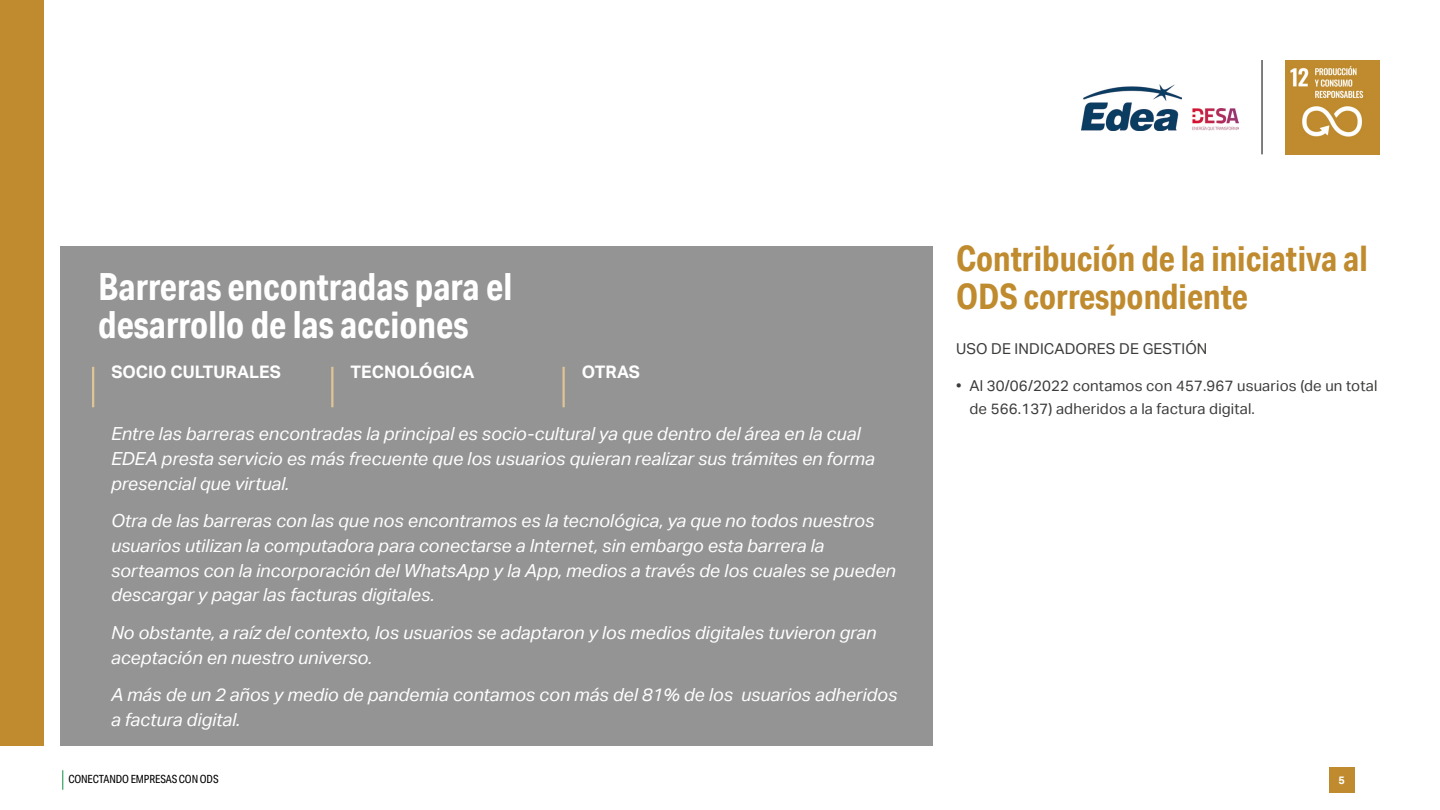
<style>
.page{position:relative;width:1440px;height:810px;background:#fff}
.page>*{position:absolute;margin:0;border:0;box-sizing:border-box;transform-origin:0 0}
.t1{font:700 37.5px/38.2px "Aktiv Grotesk Cd";color:#fff}
.t2{font:700 35.25px/38.2px "Aktiv Grotesk Cd";color:#bf8b2e}
.t3{font:italic 18px/24.8px "Aktiv Grotesk";color:#fff}
.t4{font:700 17.25px "Aktiv Grotesk";color:#fff}
.t5{font:15px/23.2px "Aktiv Grotesk";letter-spacing:.01em;color:#3c3c3b}
.t6{font:11.25px "Aktiv Grotesk Cd";letter-spacing:-.01em;color:#000}
.t7{font:700 10.88px "Aktiv Grotesk";color:#fff}
</style>
<div class="page">
<svg style="left:62px;top:770px;width:1px;height:20px"></svg>
<div style="left:1329px;top:767px;width:25px;height:26px;background:#bf8b2e"></div>
<img style="left:1285px;top:60px;width:95px;height:95px">
<hr style="left:1262px;top:60px;width:1px;height:94px;background:#000">
<img style="left:1081px;top:84px;width:100px;height:46px">
<img style="left:1192px;top:108px;width:47px;height:22px">
<div style="left:0;top:0;width:44px;height:746px;background:#bf8b2e"></div>
<div style="left:60px;top:246px;width:872px;height:500px;background:#949494"></div>
<hr style="left:92px;top:367px;width:2px;height:40px;background:#dfc596">
<hr style="left:331px;top:367px;width:2px;height:40px;background:#dfc596">
<hr style="left:562px;top:367px;width:3px;height:40px;background:#dfc596">
<h1 class="t1" style="left:98px;top:267px;width:416px">Barreras encontradas para el desarrollo de las acciones</h1>
<p class="t4" style="left:111px;top:362px;width:171px">SOCIO CULTURALES</p>
<p class="t4" style="left:351px;top:362px;width:125px">TECNOLÓGICA</p>
<p class="t4" style="left:582px;top:362px;width:60px">OTRAS</p>
<p class="t3" style="left:111px;top:421px;width:765px">Entre las barreras encontradas la principal es socio-cultural ya que dentro del área en la cual<br>EDEA presta servicio es más frecuente que los usuarios quieran realizar sus trámites en forma presencial que virtual.</p>
<p class="t3" style="left:111px;top:508px;width:786px">Otra de las barreras con las que nos encontramos es la tecnológica, ya que no todos nuestros usuarios utilizan la computadora para conectarse a Internet, sin embargo esta barrera la sorteamos con la incorporación del WhatsApp y la App, medios a través de los cuales se pueden descargar y pagar las facturas digitales.</p>
<p class="t3" style="left:111px;top:620px;width:767px">No obstante, a raíz del contexto, los usuarios se adaptaron y los medios digitales tuvieron gran aceptación en nuestro universo.</p>
<p class="t3" style="left:111px;top:682px;width:788px">A más de un 2 años y medio de pandemia contamos con más del 81% de los usuarios adheridos a factura digital.</p>
<h2 class="t2" style="left:956px;top:239px;width:413px">Contribución de la iniciativa al<br>ODS correspondiente</h2>
<p class="t5" style="left:956px;top:337px;width:253px">USO DE INDICADORES DE GESTIÓN</p>
<p class="t5" style="left:970px;top:374px;width:409px;text-indent:-14px">• Al 30/06/2022 contamos con 457.967 usuarios (de un total de 566.137) adheridos a la factura digital.</p>
<p class="t6" style="left:68px;top:773px;width:152px">CONECTANDO EMPRESAS CON ODS</p>
<p class="t7" style="left:1338px;top:774px;width:8px">5</p>
</div>
